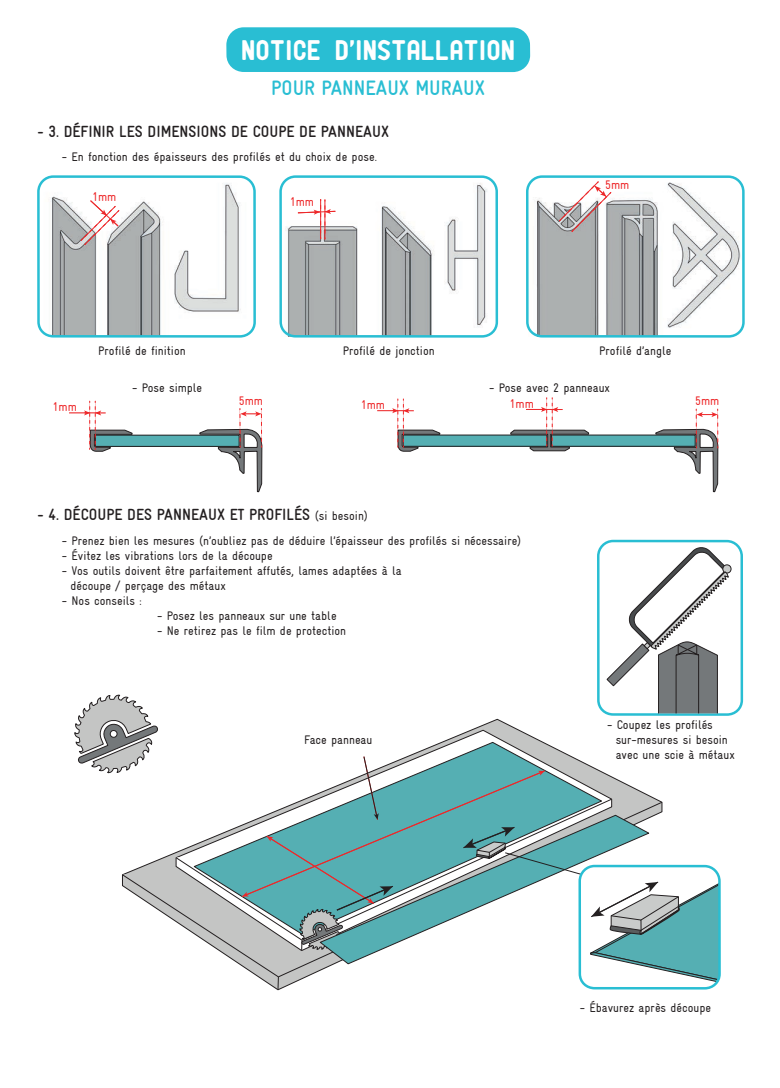
<style>
.page{position:relative;width:780px;height:1088px;background:#fff}
.page>*{position:absolute;margin:0;border:0;box-sizing:border-box;transform-origin:0 0}
.t1{font:27.12px "PTF NORDIC Round";color:#fff}
.t2{font:700 21px "Gravur Condensed";color:#29bed3}
.t3{font:700 16.25px "Gravur Condensed";color:#231f20}
.t4{font:12.5px/15px "Gravur Condensed";color:#231f20}
.t5{font:12.5px "Gravur Condensed";color:#ed282a}
.s1{font-weight:400;font-size:12.5px}
</style>
<div class="page">
<img style="left:40px;top:178px;width:209px;height:157px">
<img style="left:529px;top:178px;width:213px;height:158px">
<img style="left:282px;top:178px;width:213px;height:157px">
<div style="left:279px;top:175px;width:219px;height:163px;border:2px solid #29bed3;border-radius:15px"></div>
<div style="left:37px;top:175px;width:219px;height:163px;border:2px solid #29bed3;border-radius:15px"></div>
<div style="left:526px;top:175px;width:218px;height:163px;border:2px solid #29bed3;border-radius:15px"></div>
<div style="left:229px;top:30px;width:298px;height:40px;background:#29bed3;border-radius:15px"></div>
<div style="left:226px;top:27px;width:304px;height:45px;border:5px solid #29bed3;border-radius:15px"></div>
<svg style="left:258px;top:719px;width:404px;height:271px"></svg>
<svg style="left:122px;top:802px;width:540px;height:175px"></svg>
<svg style="left:277px;top:976px;width:2px;height:14px"></svg>
<svg style="left:175px;top:729px;width:437px;height:222px"></svg>
<svg style="left:175px;top:798px;width:437px;height:143px"></svg>
<svg style="left:193px;top:741px;width:410px;height:194px"></svg>
<svg style="left:74px;top:695px;width:84px;height:78px"></svg>
<svg style="left:319px;top:814px;width:331px;height:150px"></svg>
<svg style="left:363px;top:756px;width:15px;height:15px"></svg>
<svg style="left:242px;top:771px;width:302px;height:125px"></svg>
<svg style="left:245px;top:772px;width:296px;height:123px"></svg>
<svg style="left:242px;top:892px;width:7px;height:4px"></svg>
<svg style="left:538px;top:771px;width:6px;height:4px"></svg>
<div style="left:403px;top:435px;width:144px;height:11px;background:#55afb3"></div>
<div style="left:403px;top:435px;width:144px;height:12px;border:1px solid #231f20"></div>
<div style="left:551px;top:435px;width:144px;height:11px;background:#55afb3"></div>
<div style="left:551px;top:435px;width:144px;height:12px;border:1px solid #231f20"></div>
<div style="left:95px;top:435px;width:144px;height:11px;background:#55afb3"></div>
<div style="left:95px;top:435px;width:144px;height:12px;border:1px solid #231f20"></div>
<svg style="left:80px;top:200px;width:40px;height:46px"></svg>
<svg style="left:297px;top:199px;width:38px;height:40px"></svg>
<svg style="left:69px;top:401px;width:64px;height:51px"></svg>
<svg style="left:558px;top:181px;width:54px;height:52px"></svg>
<svg style="left:199px;top:408px;width:63px;height:84px"></svg>
<svg style="left:377px;top:399px;width:63px;height:53px"></svg>
<svg style="left:510px;top:397px;width:79px;height:54px"></svg>
<svg style="left:655px;top:409px;width:63px;height:83px"></svg>
<svg style="left:463px;top:827px;width:119px;height:48px;background:#7aacae"></svg>
<svg style="left:267px;top:836px;width:126px;height:114px;background:#6caaad"></svg>
<div style="left:578px;top:865px;width:142px;height:124px;border:2px solid #29bed3;border-radius:15px"></div>
<svg style="left:587px;top:882px;width:132px;height:106px"></svg>
<div style="left:597px;top:540px;width:146px;height:176px;border:2px solid #29bed3;border-radius:15px"></div>
<svg style="left:606px;top:547px;width:125px;height:167px"></svg>
<h1 class="t1" style="left:241px;top:38px;width:275px">NOTICE D’INSTALLATION</h1>
<h2 class="t2" style="left:271px;top:76px;width:215px">POUR PANNEAUX MURAUX</h2>
<h3 class="t3" style="left:38px;top:123px;width:353px">- 3. DÉFINIR LES DIMENSIONS DE COUPE DE PANNEAUX</h3>
<p class="t4" style="left:62px;top:149px;width:316px">- En fonction des épaisseurs des profilés et du choix de pose.</p>
<p class="t5" style="left:92px;top:190px;width:26px">1mm</p>
<p class="t5" style="left:290px;top:195px;width:26px">1mm</p>
<p class="t5" style="left:605px;top:178px;width:26px">5mm</p>
<p class="t5" style="left:53px;top:400px;width:26px">1mm</p>
<p class="t4" style="left:98px;top:343px;width:89px">Profilé de finition</p>
<p class="t4" style="left:132px;top:380px;width:71px">- Pose simple</p>
<p class="t4" style="left:489px;top:380px;width:122px">- Pose avec 2 panneaux</p>
<p class="t4" style="left:343px;top:343px;width:93px">Profilé de jonction</p>
<p class="t4" style="left:599px;top:343px;width:74px">Profilé d’angle</p>
<p class="t5" style="left:239px;top:393px;width:26px">5mm</p>
<p class="t5" style="left:361px;top:398px;width:26px">1mm</p>
<p class="t5" style="left:509px;top:397px;width:26px">1mm</p>
<p class="t5" style="left:695px;top:394px;width:26px">5mm</p>
<h3 class="t3" style="left:38px;top:505px;width:332px">- 4. DÉCOUPE DES PANNEAUX ET PROFILÉS <span class="s1">(si besoin)</span></h3>
<p class="t4" style="left:62px;top:533px;width:461px">- Prenez bien les mesures (n’oubliez pas de déduire l’épaisseur des profilés si nécessaire)</p>
<p class="t4" style="left:62px;top:548px;width:212px">- Évitez les vibrations lors de la découpe</p>
<p class="t4" style="left:70px;top:563px;width:333px;text-indent:-9px">- Vos outils doivent être parfaitement affutés, lames adaptées à la découpe / perçage des métaux</p>
<p class="t4" style="left:62px;top:593px;width:81px">- Nos conseils :</p>
<p class="t4" style="left:157px;top:608px;width:181px">- Posez les panneaux sur une table</p>
<p class="t4" style="left:157px;top:623px;width:190px">- Ne retirez pas le film de protection</p>
<p class="t4" style="left:304px;top:732px;width:70px">Face panneau</p>
<p class="t4" style="left:615px;top:717px;width:121px;text-indent:-9px">- Coupez les profilés sur-mesures si besoin avec une scie à métaux</p>
<p class="t4" style="left:579px;top:1000px;width:133px">- Ébavurez après découpe</p>
</div>
